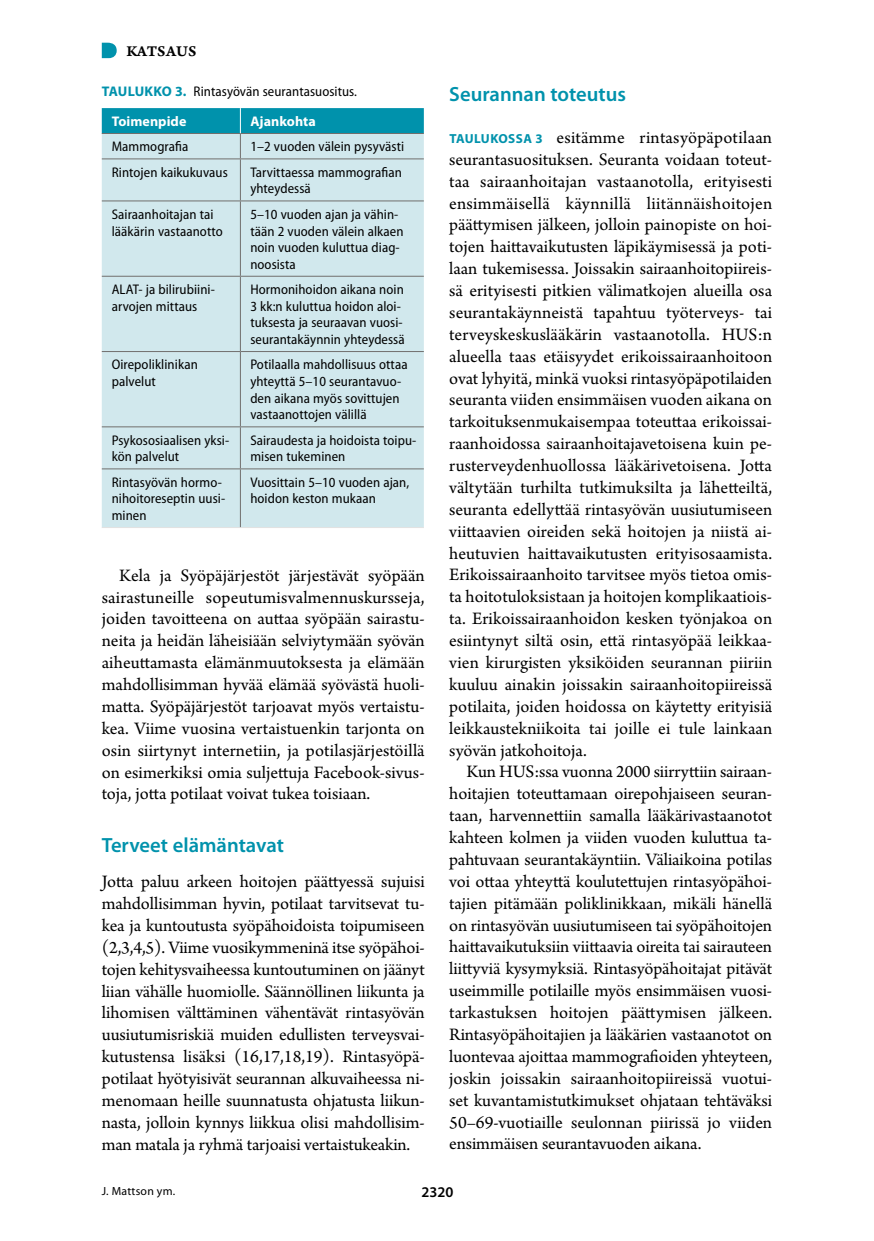
<style>
.page{position:relative;width:874px;height:1241px;background:#fff}
.page>*{position:absolute;margin:0;border:0;box-sizing:border-box;transform-origin:0 0}
.t1{font:600 20.65px "Myriad Pro";color:#0092ac}
.t2{font:18.38px/21.9px "Arno Pro";letter-spacing:-.005em;color:#000;text-align:justify}
.t3{font:15.75px "Arno Pro Smbd Caption";letter-spacing:.005em;color:#000}
.t4{font:600 14.88px "Myriad Pro";color:#000}
.t5{font:semi-condensed 14px/16.6px "Myriad Pro";letter-spacing:.005em;color:#000}
.t6{font:700 14px "Myriad Pro";letter-spacing:.005em;color:#fff}
.t7{font:11.9px "Myriad Pro";letter-spacing:.02em;color:#000}
.s1{font-weight:700;font-stretch:normal;color:#0092ac}
.s2{font-weight:700;font-stretch:normal;color:#fff}
.s3{font-family:"Myriad Pro";font-weight:700;font-size:13.12px;color:#0092ac}
</style>
<div class="page">
<svg style="left:102px;top:43px;width:15px;height:15px"></svg>
<div style="left:102px;top:159px;width:321px;height:368px;background:#d1e8ed"></div>
<hr style="left:102px;top:527px;width:138px;height:1px;background:#e1e1e1">
<hr style="left:240px;top:527px;width:183px;height:1px;background:#e1e1e1">
<hr style="left:102px;top:158px;width:138px;height:1px;background:#716f6d">
<hr style="left:240px;top:158px;width:183px;height:1px;background:#716f6d">
<hr style="left:240px;top:159px;width:1px;height:41px;background:#716f6d">
<hr style="left:102px;top:200px;width:138px;height:1px;background:#716f6d">
<hr style="left:240px;top:200px;width:183px;height:1px;background:#716f6d">
<hr style="left:240px;top:201px;width:1px;height:75px;background:#716f6d">
<hr style="left:102px;top:276px;width:138px;height:1px;background:#716f6d">
<hr style="left:240px;top:276px;width:183px;height:1px;background:#716f6d">
<hr style="left:240px;top:276px;width:1px;height:75px;background:#716f6d">
<hr style="left:102px;top:351px;width:138px;height:1px;background:#716f6d">
<hr style="left:240px;top:351px;width:183px;height:1px;background:#716f6d">
<hr style="left:240px;top:352px;width:1px;height:74px;background:#716f6d">
<hr style="left:102px;top:426px;width:138px;height:1px;background:#716f6d">
<hr style="left:240px;top:426px;width:183px;height:1px;background:#716f6d">
<hr style="left:240px;top:427px;width:1px;height:41px;background:#716f6d">
<hr style="left:102px;top:468px;width:138px;height:1px;background:#716f6d">
<hr style="left:240px;top:468px;width:183px;height:1px;background:#716f6d">
<hr style="left:240px;top:469px;width:1px;height:58px;background:#716f6d">
<svg style="left:102px;top:108px;width:321px;height:50px"></svg>
<p class="t3" style="left:126px;top:41px;width:71px">KATSAUS</p>
<p class="t5" style="left:112px;top:76px;width:247px;line-height:29.9px;text-indent:-10px"><span class="s1">TAULUKKO 3.</span> Rintasyövän seurantasuositus.<br><span class="s2">Toimenpide</span></p>
<p class="t6" style="left:250px;top:112px;width:67px">Ajankohta</p>
<p class="t5" style="left:112px;top:138px;width:78px">Mammografia</p>
<p class="t5" style="left:250px;top:138px;width:155px">1–2 vuoden välein pysyvästi</p>
<p class="t5" style="left:112px;top:164px;width:118px">Rintojen kaikukuvaus</p>
<p class="t5" style="left:250px;top:164px;width:153px">Tarvittaessa mammografian yhteydessä</p>
<p class="t5" style="left:112px;top:206px;width:112px">Sairaanhoitajan tai lääkärin vastaanotto</p>
<p class="t5" style="left:250px;top:206px;width:155px">5–10 vuoden ajan ja vähin&shy;tään 2 vuoden välein alkaen noin vuoden kuluttua diag&shy;noosista</p>
<p class="t5" style="left:112px;top:281px;width:104px">ALAT- ja bilirubiini&shy;arvojen mittaus</p>
<p class="t5" style="left:250px;top:281px;width:156px">Hormonihoidon aikana noin<br>3 kk:n kuluttua hoidon aloi&shy;tuksesta ja seuraavan vuosi&shy;seurantakäynnin yhteydessä</p>
<p class="t5" style="left:112px;top:356px;width:88px">Oirepoliklinikan palvelut</p>
<p class="t5" style="left:250px;top:356px;width:159px">Potilaalla mahdollisuus ottaa yhteyttä 5–10 seurantavuo&shy;den aikana myös sovittujen vastaanottojen välillä</p>
<p class="t5" style="left:112px;top:431px;width:119px">Psykososiaalisen yksi&shy;kön palvelut</p>
<p class="t5" style="left:250px;top:431px;width:167px">Sairaudesta ja hoidoista toipu&shy;misen tukeminen</p>
<p class="t5" style="left:112px;top:473px;width:115px">Rintasyövän hormo&shy;nihoitoreseptin uusi&shy;minen</p>
<p class="t5" style="left:250px;top:473px;width:160px">Vuosittain 5–10 vuoden ajan, hoidon keston mukaan</p>
<p class="t2" style="left:102px;top:565px;width:324px;text-indent:17px">Kela ja Syöpäjärjestöt järjestävät syöpään sairastuneille sopeutumisvalmennuskursseja, joiden tavoitteena on auttaa syöpään sairastu&shy;neita ja heidän läheisiään selviytymään syövän aiheuttamasta elämänmuutoksesta ja elämään mahdollisimman hyvää elämää syövästä huoli&shy;matta. Syöpäjärjestöt tarjoavat myös vertaistu&shy;kea. Viime vuosina vertaistuenkin tarjonta on osin siirtynyt internetiin, ja potilasjärjestöillä on esimerkiksi omia suljettuja Facebook-sivus&shy;toja, jotta potilaat voivat tukea toisiaan.</p>
<p class="t1" style="left:102px;top:831px;width:184px">Terveet elämäntavat</p>
<p class="t2" style="left:102px;top:871px;width:324px">Jotta paluu arkeen hoitojen päättyessä sujuisi mahdollisimman hyvin, potilaat tarvitsevat tu&shy;kea ja kuntoutusta syöpähoidoista toipumiseen (2,3,4,5). Viime vuosikymmeninä itse syöpähoi&shy;tojen kehitysvaiheessa kuntoutuminen on jäänyt liian vähälle huomiolle. Säännöllinen liikunta ja lihomisen välttäminen vähentävät rintasyövän uusiutumisriskiä muiden edullisten terveysvai&shy;kutustensa lisäksi (16,17,18,19). Rintasyöpä&shy;potilaat hyötyisivät seurannan alkuvaiheessa ni&shy;menomaan heille suunnatusta ohjatusta liikun&shy;nasta, jolloin kynnys liikkua olisi mahdollisim&shy;man matala ja ryhmä tarjoaisi vertaistukeakin.</p>
<p class="t1" style="left:449px;top:81px;width:178px">Seurannan toteutus</p>
<p class="t2" style="left:449px;top:127px;width:324px"><span class="s3">TAULUKOSSA 3</span> esitämme rintasyöpäpotilaan seurantasuosituksen. Seuranta voidaan toteut&shy;taa sairaanhoitajan vastaanotolla, erityisesti ensimmäisellä käynnillä liitännäishoitojen päättymisen jälkeen, jolloin painopiste on hoi&shy;tojen haittavaikutusten läpikäymisessä ja poti&shy;laan tukemisessa. Joissakin sairaanhoitopiireis&shy;sä erityisesti pitkien välimatkojen alueilla osa seurantakäynneistä tapahtuu työterveys- tai terveyskeskuslääkärin vastaanotolla. HUS:n alueella taas etäisyydet erikoissairaanhoitoon ovat lyhyitä, minkä vuoksi rintasyöpäpotilaiden seuranta viiden ensimmäisen vuoden aikana on tarkoituksenmukaisempaa toteuttaa erikoissai&shy;raanhoidossa sairaanhoitajavetoisena kuin pe&shy;rusterveydenhuollossa lääkärivetoisena. Jotta vältytään turhilta tutkimuksilta ja lähetteiltä, seuranta edellyttää rintasyövän uusiutumiseen viittaavien oireiden sekä hoitojen ja niistä ai&shy;heutuvien haittavaikutusten erityisosaamista.<br>Erikoissairaanhoito tarvitsee myös tietoa omis&shy;ta hoitotuloksistaan ja hoitojen komplikaatiois&shy;ta. Erikoissairaanhoidon kesken työnjakoa on esiintynyt siltä osin, että rintasyöpää leikkaa&shy;vien kirurgisten yksiköiden seurannan piiriin kuuluu ainakin joissakin sairaanhoitopiireissä potilaita, joiden hoidossa on käytetty erityisiä leikkaustekniikoita tai joille ei tule lainkaan syövän jatkohoitoja.</p>
<p class="t2" style="left:449px;top:761px;width:324px;text-indent:17px">Kun HUS:ssa vuonna 2000 siirryttiin sairaan&shy;hoitajien toteuttamaan oirepohjaiseen seuran&shy;taan, harvennettiin samalla lääkärivastaanotot kahteen kolmen ja viiden vuoden kuluttua ta&shy;pahtuvaan seurantakäyntiin. Väliaikoina potilas voi ottaa yhteyttä koulutettujen rintasyöpähoi&shy;tajien pitämään poliklinikkaan, mikäli hänellä on rintasyövän uusiutumiseen tai syöpähoitojen haittavaikutuksiin viittaavia oireita tai sairauteen liittyviä kysymyksiä. Rintasyöpähoitajat pitävät useimmille potilaille myös ensimmäisen vuosi&shy;tarkastuksen hoitojen päättymisen jälkeen.<br>Rintasyöpähoitajien ja lääkärien vastaanotot on luontevaa ajoittaa mammografioiden yhteyteen, joskin joissakin sairaanhoitopiireissä vuotui&shy;set kuvantamistutkimukset ohjataan tehtäväksi 50–69-vuotiaille seulonnan piirissä jo viiden ensimmäisen seurantavuoden aikana.</p>
<p class="t7" style="left:102px;top:1183px;width:75px">J. Mattson ym.</p>
<p class="t4" style="left:421px;top:1182px;width:33px">2320</p>
</div>
